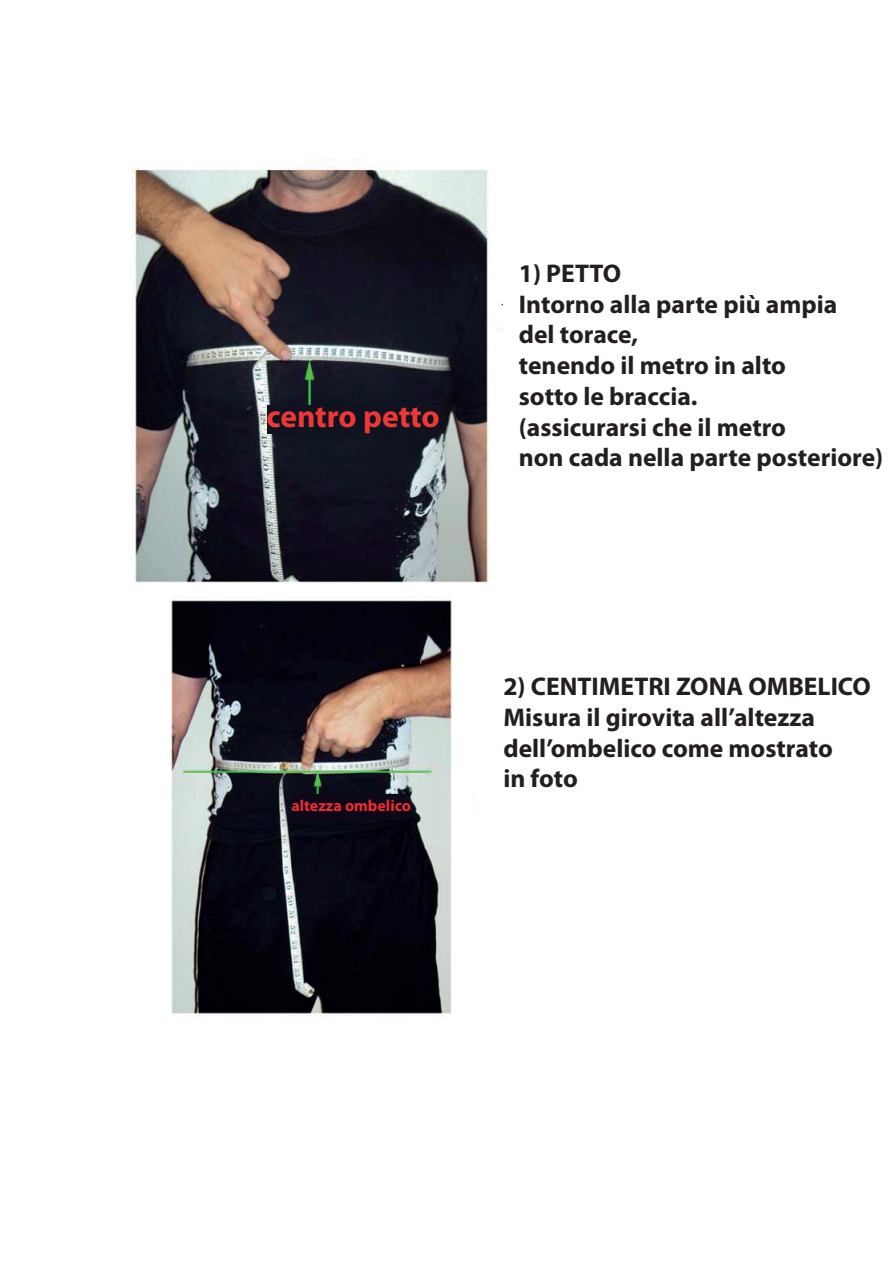
<style>
.page{position:relative;width:893px;height:1263px;background:#fff}
.page>*{position:absolute;margin:0;border:0;box-sizing:border-box;transform-origin:0 0}
.t1{font:700 31.5px "Myriad Pro";color:#ee3836}
.t2{font:700 25.65px/30.8px "Myriad Pro";color:#231f20}
.t3{font:700 15.9px "Myriad Pro";color:#ee2d2d}
</style>
<div class="page">
<img style="left:132px;top:159px;width:371px;height:858px">
<div style="left:476px;top:642px;width:334px;height:273px;background:#fff"></div>
<div style="left:268px;top:405px;width:172px;height:29px;background:#0f131f"></div>
<div style="left:291px;top:794px;width:115px;height:26px;background:#0d071a"></div>
<p class="t1" style="left:267px;top:396px;width:175px">centro petto</p>
<p class="t2" style="left:519px;top:257px;width:366px">1) PETTO<br>Intorno alla parte più ampia<br>del torace,<br>tenendo il metro in alto<br>sotto le braccia.<br>(assicurarsi che il metro<br>non cada nella parte posteriore)</p>
<p class="t3" style="left:291px;top:795px;width:121px">altezza ombelico</p>
<p class="t2" style="left:503px;top:670px;width:369px">2) CENTIMETRI ZONA OMBELICO<br>Misura il girovita all’altezza dell’ombelico come mostrato<br>in foto</p>
</div>
